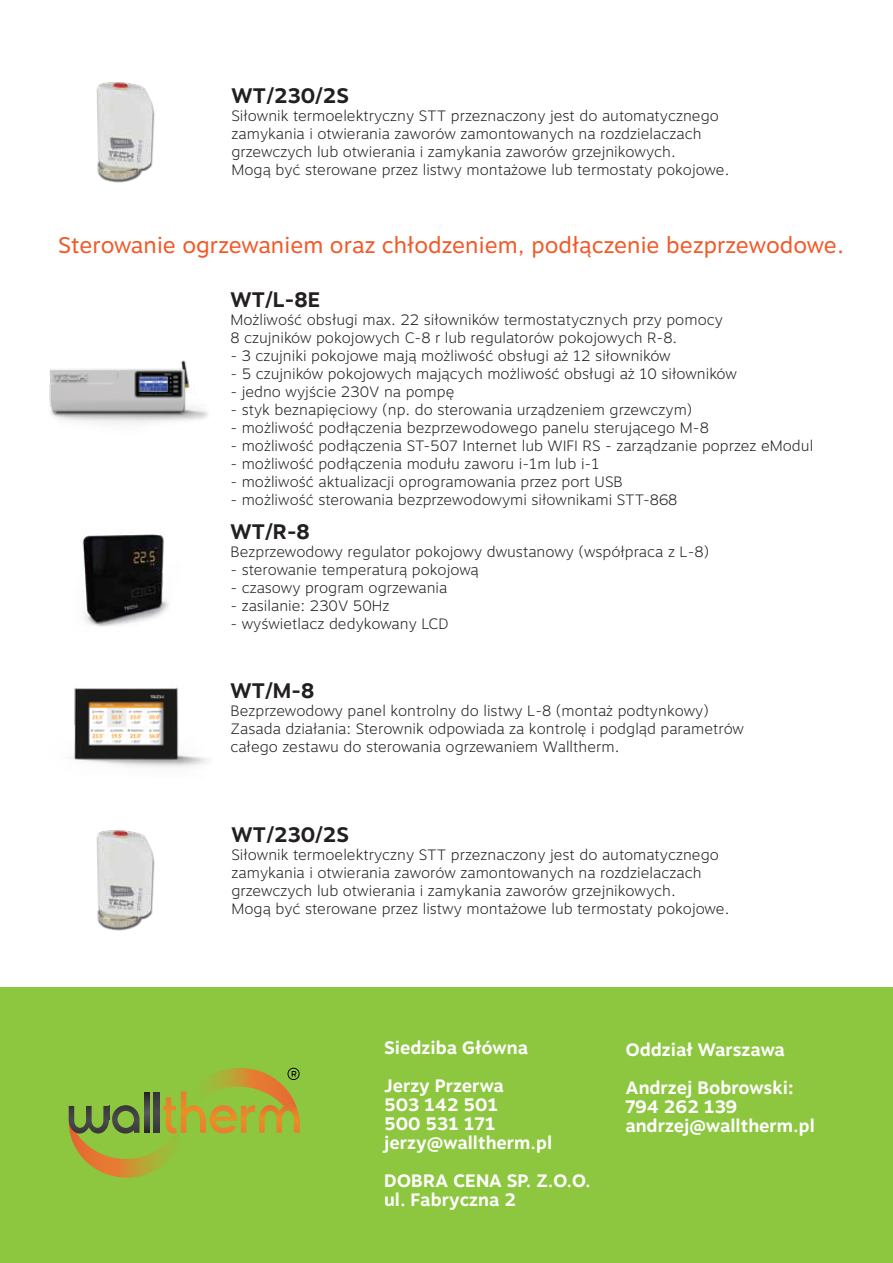
<style>
.page{position:relative;width:893px;height:1263px;background:#fff}
.page>*{position:absolute;margin:0;border:0;box-sizing:border-box;transform-origin:0 0}
.t1{font:22.5px "Motiva Sans";color:#f15a29}
.t2{font:700 21px "Motiva Sans";color:#231f20}
.t3{font:700 18px/18.9px "Motiva Sans";color:#fff}
.t4{font:100 15px/18px "Motiva Sans";color:#231f20}
</style>
<div class="page">
<div style="left:0;top:987px;width:893px;height:276px;background:#8dc63f"></div>
<img style="left:96px;top:830px;width:59px;height:100px">
<img style="left:96px;top:82px;width:59px;height:100px">
<img style="left:49px;top:360px;width:159px;height:64px">
<img style="left:82px;top:533px;width:87px;height:94px">
<img style="left:71px;top:687px;width:138px;height:80px">
<svg style="left:69px;top:1068px;width:231px;height:110px"></svg>
<h2 class="t2" style="left:231px;top:80px;width:119px">WT/230/2S</h2>
<p class="t4" style="left:231px;top:107px;width:499px">Siłownik termoelektryczny STT przeznaczony jest do automatycznego zamykania i otwierania zaworów zamontowanych na rozdzielaczach grzewczych lub otwierania i zamykania zaworów grzejnikowych.<br>Mogą być sterowane przez listwy montażowe lub termostaty pokojowe.</p>
<h1 class="t1" style="left:58px;top:228px;width:787px">Sterowanie ogrzewaniem oraz chłodzeniem, podłączenie bezprzewodowe.</h1>
<h2 class="t2" style="left:230px;top:284px;width:91px">WT/L-8E</h2>
<p class="t4" style="left:230px;top:311px;width:494px">Możliwość obsługi max. 22 siłowników termostatycznych przy pomocy<br>8 czujników pokojowych C-8 r lub regulatorów pokojowych R-8.</p>
<p class="t4" style="left:230px;top:347px;width:442px">- 3 czujniki pokojowe mają możliwość obsługi aż 12 siłowników</p>
<p class="t4" style="left:230px;top:365px;width:508px">- 5 czujników pokojowych mających możliwość obsługi aż 10 siłowników</p>
<p class="t4" style="left:230px;top:383px;width:226px">- jedno wyjście 230V na pompę</p>
<p class="t4" style="left:230px;top:401px;width:464px">- styk beznapięciowy (np. do sterowania urządzeniem grzewczym)</p>
<p class="t4" style="left:230px;top:419px;width:480px">- możliwość podłączenia bezprzewodowego panelu sterującego M-8</p>
<p class="t4" style="left:230px;top:437px;width:584px">- możliwość podłączenia ST-507 Internet lub WIFI RS - zarządzanie poprzez eModul</p>
<p class="t4" style="left:230px;top:455px;width:371px">- możliwość podłączenia modułu zaworu i-1m lub i-1</p>
<p class="t4" style="left:230px;top:473px;width:394px">- możliwość aktualizacji oprogramowania przez port USB</p>
<p class="t4" style="left:230px;top:491px;width:449px">- możliwość sterowania bezprzewodowymi siłownikami STT-868</p>
<h2 class="t2" style="left:230px;top:516px;width:81px">WT/R-8</h2>
<p class="t4" style="left:230px;top:543px;width:480px">Bezprzewodowy regulator pokojowy dwustanowy (współpraca z L-8)</p>
<p class="t4" style="left:230px;top:561px;width:250px">- sterowanie temperaturą pokojową</p>
<p class="t4" style="left:230px;top:579px;width:219px">- czasowy program ogrzewania</p>
<p class="t4" style="left:230px;top:597px;width:161px">- zasilanie: 230V 50Hz</p>
<p class="t4" style="left:230px;top:615px;width:220px">- wyświetlacz dedykowany LCD</p>
<h2 class="t2" style="left:230px;top:675px;width:85px">WT/M-8</h2>
<p class="t4" style="left:230px;top:702px;width:515px">Bezprzewodowy panel kontrolny do listwy L-8 (montaż podtynkowy)<br>Zasada działania: Sterownik odpowiada za kontrolę i podgląd parametrów całego zestawu do sterowania ogrzewaniem Walltherm.</p>
<h2 class="t2" style="left:231px;top:819px;width:119px">WT/230/2S</h2>
<p class="t4" style="left:231px;top:845px;width:499px">Siłownik termoelektryczny STT przeznaczony jest do automatycznego zamykania i otwierania zaworów zamontowanych na rozdzielaczach grzewczych lub otwierania i zamykania zaworów grzejnikowych.<br>Mogą być sterowane przez listwy montażowe lub termostaty pokojowe.</p>
<p class="t3" style="left:384px;top:1029px;width:145px;line-height:37.8px">Siedziba Główna<br>Jerzy Przerwa</p>
<p class="t3" style="left:384px;top:1096px;width:170px">503 142 501<br>500 531 171 jerzy@walltherm.pl</p>
<p class="t3" style="left:384px;top:1171px;width:208px">DOBRA CENA SP. Z.O.O. ul. Fabryczna 2</p>
<p class="t3" style="left:625px;top:1031px;width:170px;line-height:37.8px">Oddział Warszawa<br>Andrzej Bobrowski:</p>
<p class="t3" style="left:625px;top:1097px;width:191px">794 262 139 andrzej@walltherm.pl</p>
</div>
